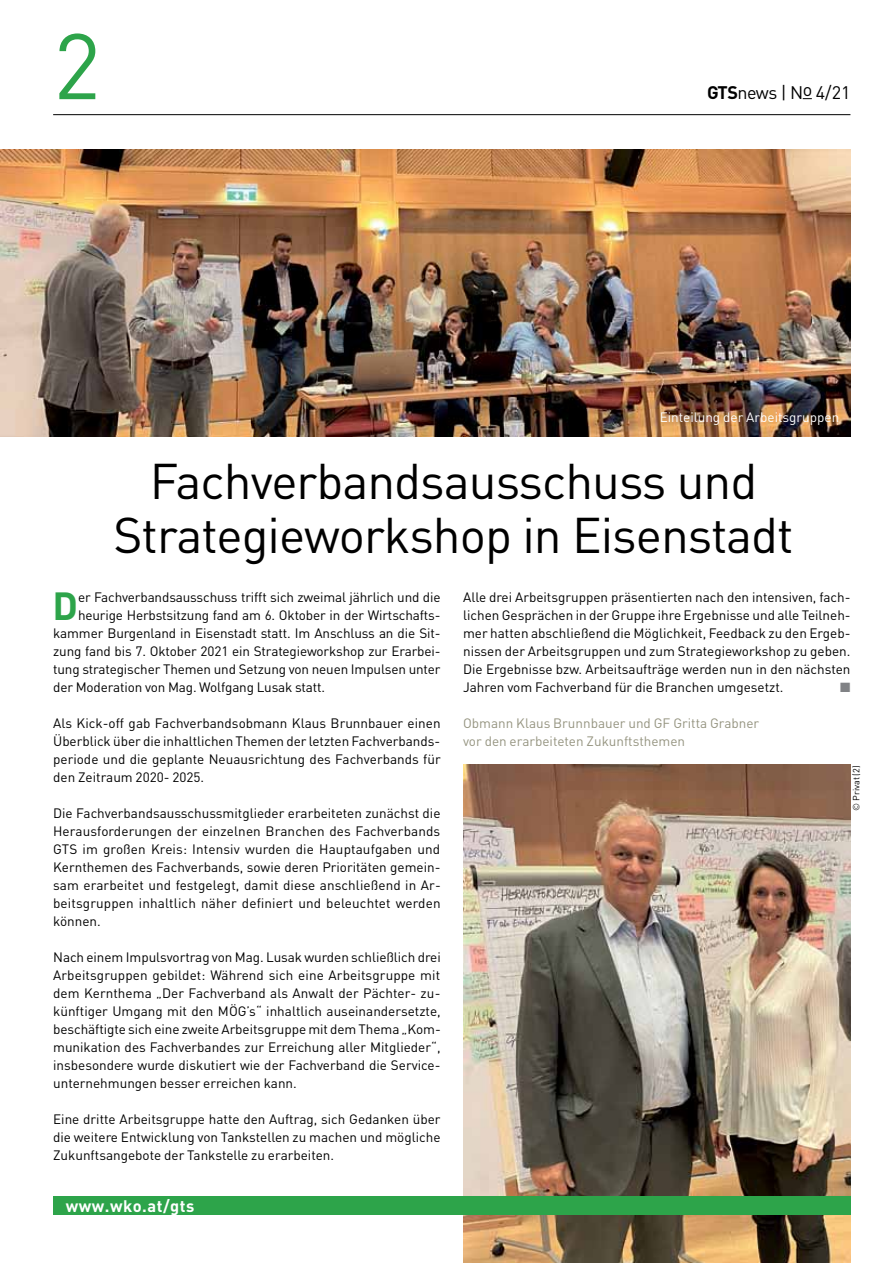
<style>
.page{position:relative;width:893px;height:1263px;background:#fff}
.page>*{position:absolute;margin:0;border:0;box-sizing:border-box;transform-origin:0 0}
.t1{font:91.5px "DIN Pro";color:#2da44a}
.t2{font:49.5px/54px "DIN Pro";letter-spacing:-.02em;color:#000;text-align:center}
.t3{font:700 38.85px "DIN Pro";color:#2da44a}
.t4{font:18px "DIN Pro";letter-spacing:-.03em;color:#000}
.t5{font:700 16.5px "DIN Pro";letter-spacing:.03em;color:#fff}
.t6{font:13.5px/18px "DIN Pro";letter-spacing:-.01em;color:#000;text-align:justify}
.t7{font:13.5px/18px "DIN Pro";color:#959480}
.t8{font:13.5px "DIN Pro";color:#fff}
.t9{font:13.5px "Zapf Dingbats ITC";color:#808285}
.t10{font:9px "DIN Pro";color:#000}
.s1{font-weight:700}
.s2{font-weight:300}
</style>
<div class="page">
<img style="left:463px;top:765px;width:387px;height:498px">
<hr style="left:53px;top:114px;width:797px;height:1px;background:#000">
<div style="left:53px;top:1196px;width:797px;height:18px;background:#2da44a"></div>
<img style="left:0;top:150px;width:850px;height:287px">
<h1 class="t1" style="left:53px;top:4px;width:49px">2</h1>
<h3 class="t4" style="left:707px;top:80px;width:145px"><span class="s1">GTS</span>news | No 4/21</h3>
<p class="t8" style="left:660px;top:408px;width:181px">Einteilung der Arbeitsgruppen</p>
<h2 class="t2" style="left:113px;top:452px;width:682px">Fachverbandsausschuss und<br>Strategieworkshop in Eisenstadt</h2>
<h3 class="t3" style="left:52px;top:580px;width:27px">D</h3>
<p class="t6" style="left:78px;top:588px;width:364px">er Fachverbandsausschuss trifft sich zweimal jährlich und die</p>
<p class="t6" style="left:78px;top:606px;width:364px">heurige Herbstsitzung fand am 6. Oktober in der Wirtschafts-</p>
<p class="t6" style="left:53px;top:624px;width:389px">kammer Burgenland in Eisenstadt statt. Im Anschluss an die Sit-</p>
<p class="t6" style="left:53px;top:642px;width:389px">zung fand bis 7. Oktober 2021 ein Strategieworkshop zur Erarbei-</p>
<p class="t6" style="left:53px;top:660px;width:389px">tung strategischer Themen und Setzung von neuen Impulsen unter</p>
<p class="t6" style="left:53px;top:678px;width:273px">der Moderation von Mag. Wolfgang Lusak statt.</p>
<p class="t6" style="left:53px;top:714px;width:389px">Als Kick-off gab Fachverbandsobmann Klaus Brunnbauer einen Überblick über die inhaltlichen Themen der letzten Fachverbands&shy;periode und die geplante Neuausrichtung des Fachverbands für den Zeitraum 2020- 2025.</p>
<p class="t6" style="left:53px;top:804px;width:389px">Die Fachverbandsausschussmitglieder erarbeiteten zunächst die Herausforderungen der einzelnen Branchen des Fachverbands GTS im großen Kreis: Intensiv wurden die Hauptaufgaben und Kernthemen des Fachverbands, sowie deren Prioritäten gemein&shy;sam erarbeitet und festgelegt, damit diese anschließend in Ar&shy;beitsgruppen inhaltlich näher definiert und beleuchtet werden können.</p>
<p class="t6" style="left:53px;top:948px;width:389px">Nach einem Impulsvortrag von Mag. Lusak wurden schließlich drei Arbeitsgruppen gebildet: Während sich eine Arbeitsgruppe mit dem Kernthema „Der Fachverband als Anwalt der Pächter- zu&shy;künftiger Umgang mit den MÖG’s“ inhaltlich auseinandersetzte, beschäftigte sich eine zweite Arbeitsgruppe mit dem Thema „Kom&shy;munikation des Fachverbandes zur Erreichung aller Mitglieder“, insbesondere wurde diskutiert wie der Fachverband die Service&shy;unternehmungen besser erreichen kann.</p>
<p class="t6" style="left:53px;top:1110px;width:389px">Eine dritte Arbeitsgruppe hatte den Auftrag, sich Gedanken über die weitere Entwicklung von Tankstellen zu machen und mögliche Zukunftsangebote der Tankstelle zu erarbeiten.</p>
<p class="t5" style="left:66px;top:1194px;width:130px">www.wko.at/gts</p>
<p class="t6" style="left:463px;top:588px;width:389px">Alle drei Arbeitsgruppen präsentierten nach den intensiven, fach&shy;lichen Gesprächen in der Gruppe ihre Ergebnisse und alle Teilneh&shy;mer hatten abschließend die Möglichkeit, Feedback zu den Ergeb&shy;nissen der Arbeitsgruppen und zum Strategieworkshop zu geben.<br>Die Ergebnisse bzw. Arbeitsaufträge werden nun in den nächsten Jahren vom Fachverband für die Branchen umgesetzt.</p>
<p class="t9" style="left:840px;top:681px;width:12px">■</p>
<p class="t7" style="left:463px;top:714px;width:298px">Obmann Klaus Brunnbauer und GF Gritta Grabner vor den erarbeiteten Zukunftsthemen</p>
<p class="t10" style="left:850px;top:811px;width:47px;rotate:-90deg"><span class="s2">©</span> Privat (2)</p>
</div>
